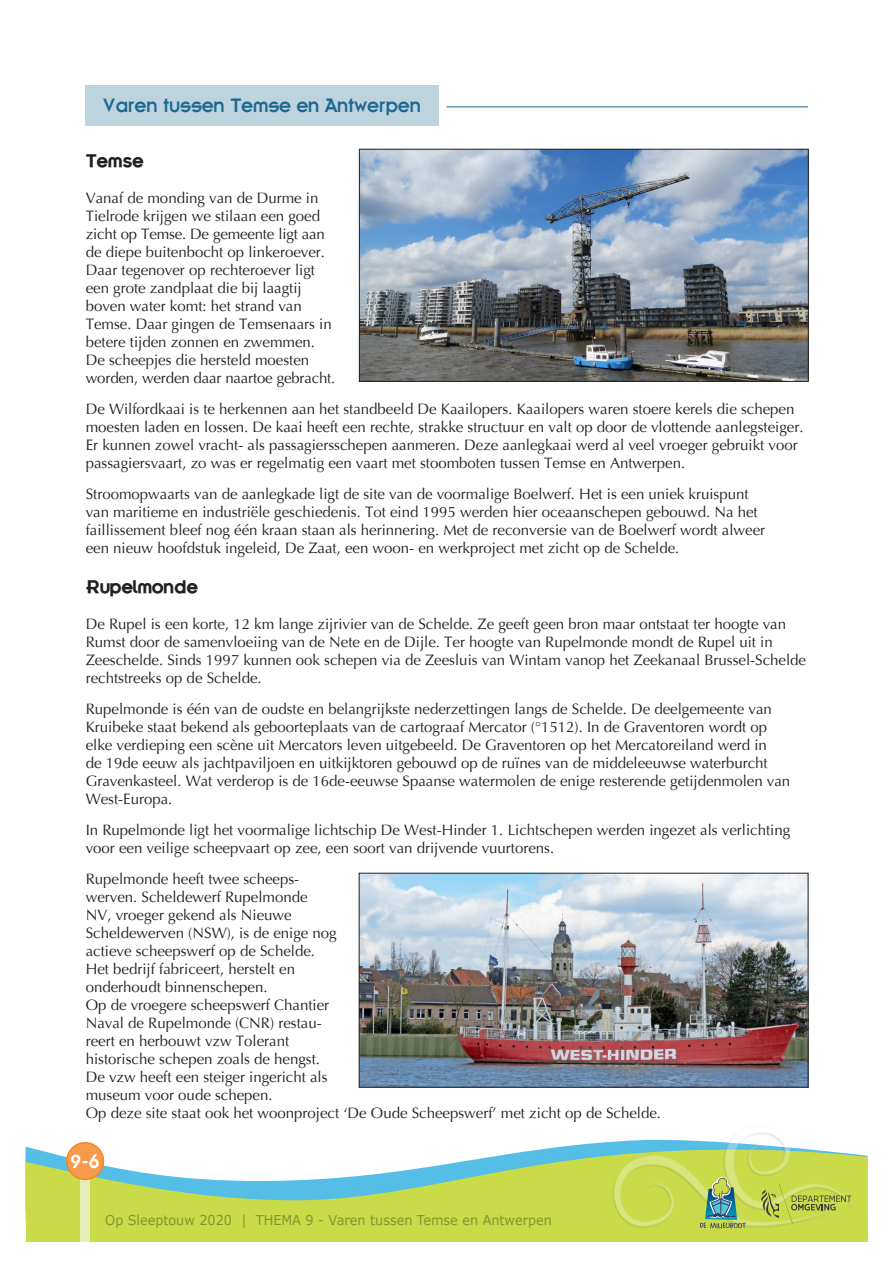
<style>
.page{position:relative;width:893px;height:1263px;background:#fff}
.page>*{position:absolute;margin:0;border:0;box-sizing:border-box;transform-origin:0 0}
.titel{font:21px "Kernel Alternate SSK";color:#1c6890}
.tekst_titel{font:700 19.5px "Kernel SSK";color:#231f20}
.t1{font:600 18px "Trendex SSK";color:#fff}
.tekst{font:15px/18px "Optima";color:#231f20}
.t2{font:13.5px "Verdana";color:#85942f;scale:.95 1}
</style>
<div class="page">
<svg style="left:26px;top:1143px;width:841px;height:74px"></svg>
<div style="left:26px;top:1217px;width:841px;height:25px;background:#c9db49"></div>
<img style="left:604px;top:1133px;width:257px;height:96px">
<div style="left:80px;top:1174px;width:10px;height:68px;background:#e6eeb7"></div>
<div style="left:67px;top:1143px;width:37px;height:36px;background:#f79b4a;border-radius:50%"></div>
<div style="left:66px;top:1142px;width:38px;height:38px;border:1px solid #f58522;border-radius:50%"></div>
<svg style="left:700px;top:1177px;width:46px;height:51px;background:#93b775"></svg>
<svg style="left:761px;top:1184px;width:90px;height:40px;background:#b9c84d"></svg>
<div style="left:85px;top:85px;width:354px;height:41px;background:#bdd4df"></div>
<hr style="left:446px;top:106px;width:362px;height:1px;background:#1c6890">
<img style="left:361px;top:151px;width:446px;height:229px">
<div style="left:359px;top:149px;width:450px;height:233px;border:1px solid #231f20"></div>
<img style="left:361px;top:875px;width:445px;height:210px">
<p class="titel" style="left:103px;top:94px;width:320px">Varen tussen Temse en Antwerpen</p>
<p class="tekst_titel" style="left:86px;top:151px;width:59px">Temse</p>
<p class="tekst" style="left:86px;top:189px;width:251px">Vanaf de monding van de Durme in Tielrode krijgen we stilaan een goed zicht op Temse. De gemeente ligt aan de diepe buitenbocht op linkeroever.<br>Daar tegenover op rechteroever ligt een grote zandplaat die bij laagtij boven water komt: het strand van Temse. Daar gingen de Temsenaars in betere tijden zonnen en zwemmen.<br>De scheepjes die hersteld moesten worden, werden daar naartoe gebracht.</p>
<p class="tekst" style="left:86px;top:400px;width:719px">De Wilfordkaai is te herkennen aan het standbeeld De Kaailopers. Kaailopers waren stoere kerels die schepen moesten laden en lossen. De kaai heeft een rechte, strakke structuur en valt op door de vlottende aanlegsteiger.<br>Er kunnen zowel vracht- als passagiersschepen aanmeren. Deze aanlegkaai werd al veel vroeger gebruikt voor passagiersvaart, zo was er regelmatig een vaart met stoomboten tussen Temse en Antwerpen.</p>
<p class="tekst" style="left:86px;top:485px;width:681px">Stroomopwaarts van de aanlegkade ligt de site van de voormalige Boelwerf. Het is een uniek kruispunt van maritieme en industriële geschiedenis. Tot eind 1995 werden hier oceaanschepen gebouwd. Na het faillissement bleef nog één kraan staan als herinnering. Met de reconversie van de Boelwerf wordt alweer een nieuw hoofdstuk ingeleid, De Zaat, een woon- en werkproject met zicht op de Schelde.</p>
<p class="tekst_titel" style="left:86px;top:577px;width:114px">Rupelmonde</p>
<p class="tekst" style="left:86px;top:615px;width:722px">De Rupel is een korte, 12 km lange zijrivier van de Schelde. Ze geeft geen bron maar ontstaat ter hoogte van Rumst door de samenvloeiing van de Nete en de Dijle. Ter hoogte van Rupelmonde mondt de Rupel uit in Zeeschelde. Sinds 1997 kunnen ook schepen via de Zeesluis van Wintam vanop het Zeekanaal Brussel-Schelde rechtstreeks op de Schelde.</p>
<p class="tekst" style="left:86px;top:700px;width:706px">Rupelmonde is één van de oudste en belangrijkste nederzettingen langs de Schelde. De deelgemeente van Kruibeke staat bekend als geboorteplaats van de cartograaf Mercator (°1512). In de Graventoren wordt op elke verdieping een scène uit Mercators leven uitgebeeld. De Graventoren op het Mercatoreiland werd in<br>de 19de eeuw als jachtpaviljoen en uitkijktoren gebouwd op de ruïnes van de middeleeuwse waterburcht Gravenkasteel. Wat verderop is de 16de-eeuwse Spaanse watermolen de enige resterende getijdenmolen van West-Europa.</p>
<p class="tekst" style="left:86px;top:821px;width:706px">In Rupelmonde ligt het voormalige lichtschip De West-Hinder 1. Lichtschepen werden ingezet als verlichting voor een veilige scheepvaart op zee, een soort van drijvende vuurtorens.</p>
<p class="tekst" style="left:86px;top:870px;width:252px">Rupelmonde heeft twee scheeps&shy;werven. Scheldewerf Rupelmonde NV, vroeger gekend als Nieuwe Scheldewerven (NSW), is de enige nog actieve scheepswerf op de Schelde.<br>Het bedrijf fabriceert, herstelt en onderhoudt binnenschepen.</p>
<p class="tekst" style="left:86px;top:996px;width:577px">Op de vroegere scheepswerf Chantier<br>Naval de Rupelmonde (CNR) restau-<br>reert en herbouwt vzw Tolerant<br>historische schepen zoals de hengst.<br>De vzw heeft een steiger ingericht als<br>museum voor oude schepen.<br>Op deze site staat ook het woonproject ‘De Oude Scheepswerf’ met zicht op de Schelde.</p>
<p class="t1" style="left:71px;top:1150px;width:30px">9-6</p>
<p class="t2" style="left:105px;top:1211px;width:472px">Op Sleeptouw 2020 | THEMA 9 - Varen tussen Temse en Antwerpen</p>
</div>
